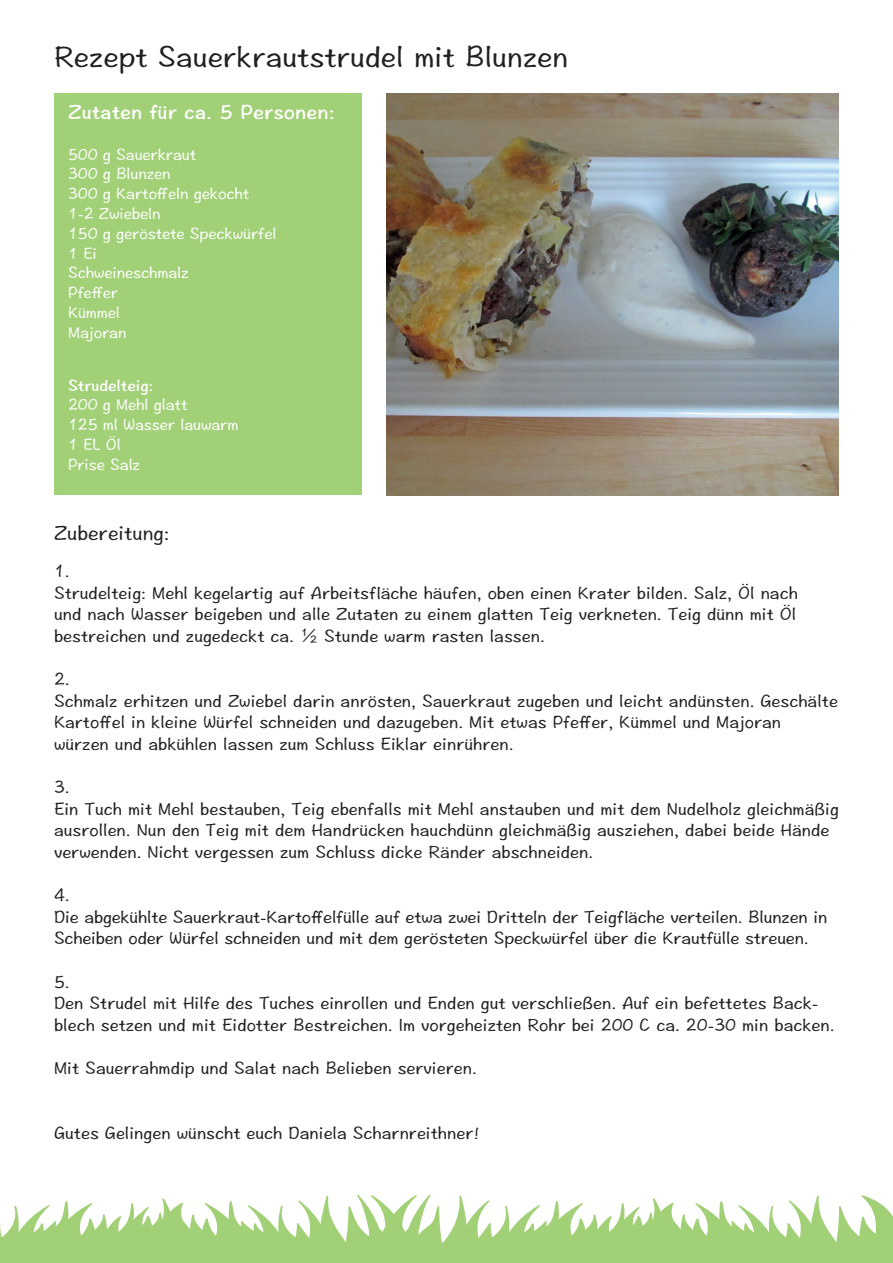
<style>
.page{position:relative;width:893px;height:1263px;background:#fff}
.page>*{position:absolute;margin:0;border:0;box-sizing:border-box;transform-origin:0 0}
.t1{font:30.6px "Hannotate SC W5";color:#231f20}
.t2{font:21px "Hannotate SC W7";color:#fff}
.t3{font:21px "Hannotate SC W5";color:#231f20}
.t4{font:18px/21.6px "Hannotate SC W5";color:#231f20}
.t5{font:16.5px "Hannotate SC W5";letter-spacing:-.01em;color:#fff}
.t6{font:16.5px "Hannotate SC W7";letter-spacing:-.01em;color:#fff}
</style>
<div class="page">
<div style="left:54px;top:94px;width:307px;height:401px;background:#a1d076"></div>
<img style="left:387px;top:94px;width:452px;height:401px">
<svg style="left:0;top:1195px;width:893px;height:68px;fill:#a1d076"></svg>
<p class="t1" style="left:54px;top:38px;width:516px">Rezept Sauerkrautstrudel mit Blunzen</p>
<p class="t2" style="left:68px;top:99px;width:268px">Zutaten für ca. 5 Personen:</p>
<p class="t5" style="left:68px;top:144px;width:130px">500 g Sauerkraut</p>
<p class="t5" style="left:68px;top:164px;width:104px">300 g Blunzen</p>
<p class="t5" style="left:68px;top:183px;width:183px">300 g Kartoffeln gekocht</p>
<p class="t5" style="left:68px;top:203px;width:94px">1-2 Zwiebeln</p>
<p class="t5" style="left:68px;top:223px;width:210px">150 g geröstete Speckwürfel</p>
<p class="t5" style="left:68px;top:243px;width:31px">1 Ei</p>
<p class="t5" style="left:68px;top:263px;width:122px">Schweineschmalz</p>
<p class="t5" style="left:68px;top:282px;width:52px">Pfeffer</p>
<p class="t5" style="left:68px;top:302px;width:53px">Kümmel</p>
<p class="t5" style="left:68px;top:322px;width:60px">Majoran</p>
<p class="t6" style="left:68px;top:375px;width:87px">Strudelteig:</p>
<p class="t5" style="left:68px;top:395px;width:121px">200 g Mehl glatt</p>
<p class="t5" style="left:68px;top:414px;width:172px">125 ml Wasser lauwarm</p>
<p class="t5" style="left:68px;top:434px;width:54px">1 EL Öl</p>
<p class="t5" style="left:68px;top:454px;width:74px">Prise Salz</p>
<p class="t3" style="left:54px;top:520px;width:117px">Zubereitung:</p>
<p class="t4" style="left:54px;top:560px;width:17px">1.</p>
<p class="t4" style="left:54px;top:582px;width:745px;text-align:justify">Strudelteig: Mehl kegelartig auf Arbeitsfläche häufen, oben einen Krater bilden. Salz, Öl nach und nach Wasser beigeben und alle Zutaten zu einem glatten Teig verkneten. Teig dünn mit Öl bestreichen und zugedeckt ca. ½ Stunde warm rasten lassen.</p>
<p class="t4" style="left:54px;top:668px;width:17px">2.</p>
<p class="t4" style="left:54px;top:690px;width:785px">Schmalz erhitzen und Zwiebel darin anrösten, Sauerkraut zugeben und leicht andünsten. Geschälte<br>Kartoffel in kleine Würfel schneiden und dazugeben. Mit etwas Pfeffer, Kümmel und Majoran würzen und abkühlen lassen zum Schluss Eiklar einrühren.</p>
<p class="t4" style="left:54px;top:776px;width:17px">3.</p>
<p class="t4" style="left:54px;top:798px;width:786px">Ein Tuch mit Mehl bestauben, Teig ebenfalls mit Mehl anstauben und mit dem Nudelholz gleichmäßig ausrollen. Nun den Teig mit dem Handrücken hauchdünn gleichmäßig ausziehen, dabei beide Hände verwenden. Nicht vergessen zum Schluss dicke Ränder abschneiden.</p>
<p class="t4" style="left:54px;top:884px;width:17px">4.</p>
<p class="t4" style="left:54px;top:906px;width:775px">Die abgekühlte Sauerkraut-Kartoffelfülle auf etwa zwei Dritteln der Teigfläche verteilen. Blunzen in<br>Scheiben oder Würfel schneiden und mit dem gerösteten Speckwürfel über die Krautfülle streuen.</p>
<p class="t4" style="left:54px;top:971px;width:17px">5.</p>
<p class="t4" style="left:54px;top:992px;width:782px">Den Strudel mit Hilfe des Tuches einrollen und Enden gut verschließen. Auf ein befettetes Back&shy;blech setzen und mit Eidotter Bestreichen. Im vorgeheizten Rohr bei 200 C ca. 20-30 min backen.</p>
<p class="t4" style="left:54px;top:1057px;width:424px">Mit Sauerrahmdip und Salat nach Belieben servieren.</p>
<p class="t4" style="left:54px;top:1122px;width:427px">Gutes Gelingen wünscht euch Daniela Scharnreithner!</p>
</div>
